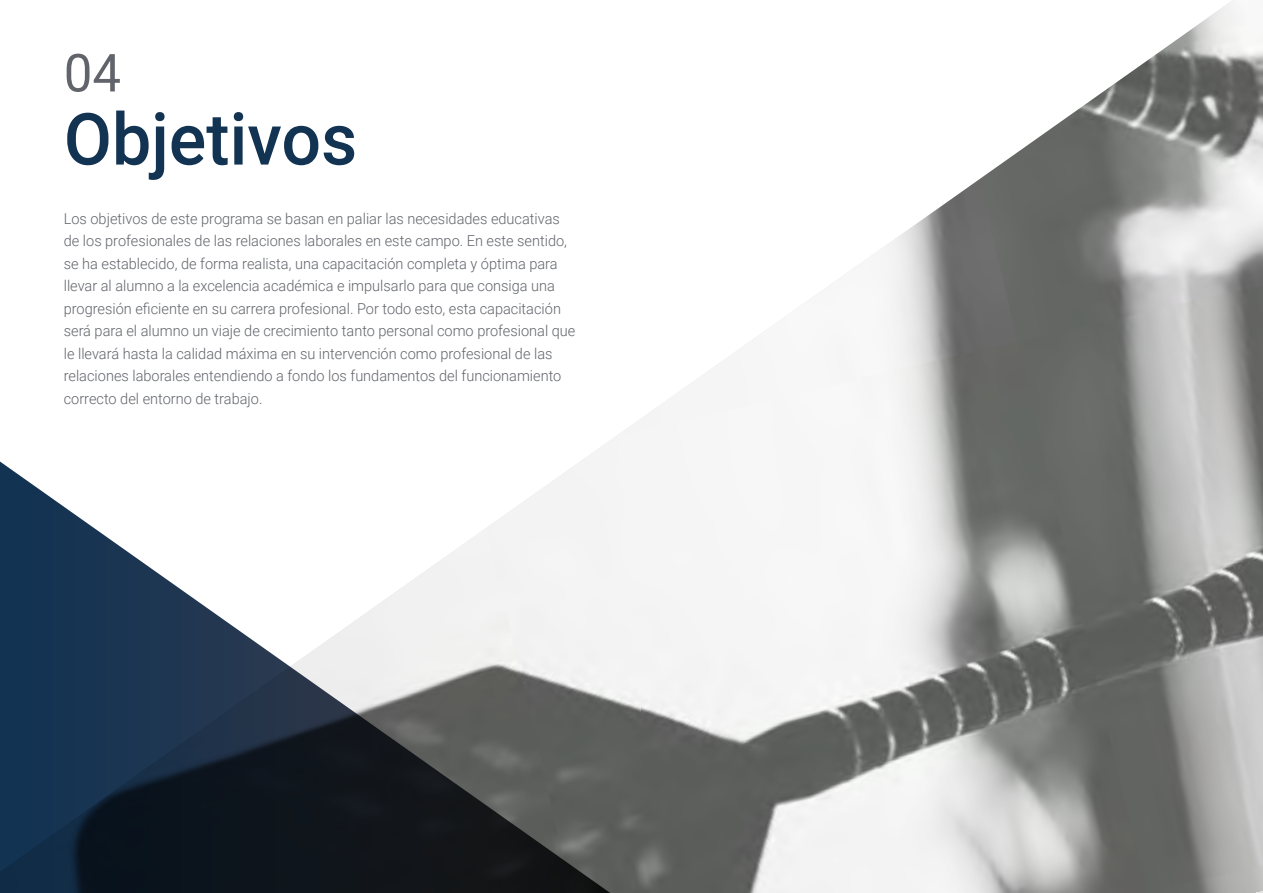
<style>
.page{position:relative;width:1263px;height:893px;background:#fff}
.page>*{position:absolute;margin:0;border:0;box-sizing:border-box;transform-origin:0 0}
.t1{font:500 72px "Roboto";color:#123352}
.t2{font:52.5px "Roboto";color:#61646a}
.t3{font:300 15px/22.5px "Roboto";color:#61646a}
</style>
<div class="page">
<img style="left:603px;top:0;width:660px;height:893px">
<svg style="left:0;top:446px;width:640px;height:447px"></svg>
<h2 class="t2" style="left:64px;top:36px;width:59px">04</h2>
<h1 class="t1" style="left:64px;top:89px;width:295px">Objetivos</h1>
<p class="t3" style="left:64px;top:207px;width:513px">Los objetivos de este programa se basan en paliar las necesidades educativas de los profesionales de las relaciones laborales en este campo. En este sentido, se ha establecido, de forma realista, una capacitación completa y óptima para llevar al alumno a la excelencia académica e impulsarlo para que consiga una progresión eficiente en su carrera profesional. Por todo esto, esta capacitación será para el alumno un viaje de crecimiento tanto personal como profesional que le llevará hasta la calidad máxima en su intervención como profesional de las relaciones laborales entendiendo a fondo los fundamentos del funcionamiento correcto del entorno de trabajo.</p>
</div>
